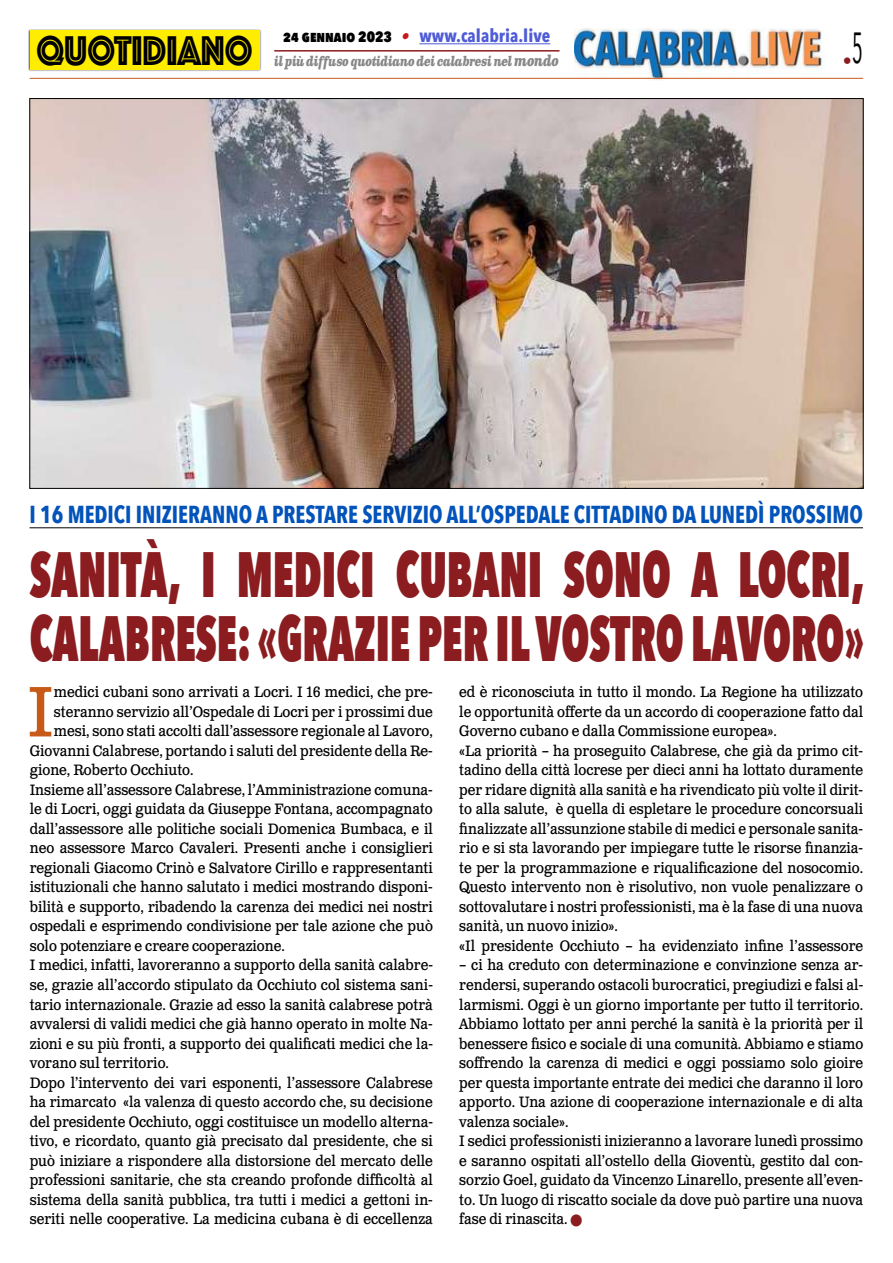
<style>
.page{position:relative;width:893px;height:1263px;background:#fff}
.page>*{position:absolute;margin:0;border:0;box-sizing:border-box;transform-origin:0 0}
.t1{font:71.25px "Clarendon Text Pro";color:#c85a19;scale:.9 1}
.t2{font:800 63.9px/64.5px "Avenir Next Condensed";color:#8b1c1f;scale:.7 1}
.t3{font:43.2px "Phosphate Inline";color:#000;scale:.87 1}
.t4{font:700 24.45px "Avenir Next Condensed";color:#0253ba;scale:.9 1}
.t5{font:700 18px "Avenir Next Condensed";color:#4f5cd6}
.t6{font:18px "Avenir Next Condensed";color:#8b1c1f}
.t7{font:15px/19.5px "Clarendon Text Pro";color:#000;scale:.9 1}
.t8{font:italic 700 13.5px "Clarendon Text Pro";letter-spacing:-.05em;color:#878787;scale:.79 1}
.s1{font-weight:800;font-size:15px;color:#000}
.s2{font-family:"Clarendon Text Pro";font-style:italic;font-size:16.5px;color:#ca181a}
.s3{font-size:15px}
.s4{color:#8b1c1f}
</style>
<div class="page">
<img style="left:574px;top:28px;width:252px;height:53px">
<hr style="left:30px;top:78px;width:833px;height:1px;background:#c85a19">
<div style="left:28px;top:29px;width:233px;height:43px;background:#000;opacity:.75"></div>
<div style="left:30px;top:31px;width:229px;height:39px;background:#ffed00"></div>
<hr style="left:419px;top:43px;width:131px;height:1px;background:#4f5cd6">
<hr style="left:274px;top:50px;width:285px;height:2px;background:#8b1c1f">
<img style="left:32px;top:100px;width:829px;height:387px">
<hr style="left:30px;top:527px;width:833px;height:1px;background:#000">
<h3 class="t3" style="left:36px;top:20px;width:250px">QUOTIDIANO</h3>
<p class="t5" style="left:283px;top:25px;width:269px"><span class="s1">24 gennaio 2023</span> <span class="s2">•</span> www.calabria.live</p>
<p class="t8" style="left:274px;top:53px;width:362px">il più diffuso quotidiano dei calabresi nel <span class="s3">mondo</span></p>
<p class="t6" style="left:843px;top:46px;width:22px">•<sup>5</sup></p>
<h3 class="t4" style="left:30px;top:500px;width:927px">I 16 MEDICI INIZIERANNO A PRESTARE SERVIZIO ALL’OSPEDALE CITTADINO DA LUNEDÌ PROSSIMO</h3>
<h2 class="t2" style="left:30px;top:541px;width:1194px">SANITÀ, I MEDICI CUBANI SONO A LOCRI,<br>CALABRESE: «GRAZIE PER IL VOSTRO LAVORO»</h2>
<h1 class="t1" style="left:27px;top:669px;width:31px">I</h1>
<p class="t7" style="left:54px;top:683px;width:423px">medici cubani sono arrivati a Locri. I 16 medici, che pre-</p>
<p class="t7" style="left:54px;top:703px;width:423px">steranno servizio all’Ospedale di Locri per i prossimi due</p>
<p class="t7" style="left:54px;top:722px;width:423px">mesi, sono stati accolti dall’assessore regionale al Lavoro,</p>
<p class="t7" style="left:30px;top:742px;width:449px">Giovanni Calabrese, portando i saluti del presidente della Re-</p>
<p class="t7" style="left:30px;top:761px;width:183px">gione, Roberto Occhiuto.</p>
<p class="t7" style="left:30px;top:781px;width:449px">Insieme all’assessore Calabrese, l’Amministrazione comuna-</p>
<p class="t7" style="left:30px;top:800px;width:449px">le di Locri, oggi guidata da Giuseppe Fontana, accompagnato</p>
<p class="t7" style="left:30px;top:820px;width:449px">dall’assessore alle politiche sociali Domenica Bumbaca, e il</p>
<p class="t7" style="left:30px;top:839px;width:449px">neo assessore Marco Cavaleri. Presenti anche i consiglieri</p>
<p class="t7" style="left:30px;top:859px;width:449px">regionali Giacomo Crinò e Salvatore Cirillo e rappresentanti</p>
<p class="t7" style="left:30px;top:878px;width:449px">istituzionali che hanno salutato i medici mostrando disponi-</p>
<p class="t7" style="left:30px;top:898px;width:449px">bilità e supporto, ribadendo la carenza dei medici nei nostri</p>
<p class="t7" style="left:30px;top:917px;width:449px">ospedali e esprimendo condivisione per tale azione che può</p>
<p class="t7" style="left:30px;top:937px;width:285px">solo potenziare e creare cooperazione.</p>
<p class="t7" style="left:30px;top:956px;width:449px">I medici, infatti, lavoreranno a supporto della sanità calabre-</p>
<p class="t7" style="left:30px;top:976px;width:449px">se, grazie all’accordo stipulato da Occhiuto col sistema sani-</p>
<p class="t7" style="left:30px;top:995px;width:449px">tario internazionale. Grazie ad esso la sanità calabrese potrà</p>
<p class="t7" style="left:30px;top:1015px;width:449px">avvalersi di validi medici che già hanno operato in molte Na-</p>
<p class="t7" style="left:30px;top:1034px;width:449px">zioni e su più fronti, a supporto dei qualificati medici che la-</p>
<p class="t7" style="left:30px;top:1054px;width:156px">vorano sul territorio.</p>
<p class="t7" style="left:30px;top:1073px;width:449px">Dopo l’intervento dei vari esponenti, l’assessore Calabrese</p>
<p class="t7" style="left:30px;top:1093px;width:449px">ha rimarcato «la valenza di questo accordo che, su decisione</p>
<p class="t7" style="left:30px;top:1112px;width:449px">del presidente Occhiuto, oggi costituisce un modello alterna-</p>
<p class="t7" style="left:30px;top:1132px;width:449px">tivo, e ricordato, quanto già precisato dal presidente, che si</p>
<p class="t7" style="left:30px;top:1151px;width:449px">può iniziare a rispondere alla distorsione del mercato delle</p>
<p class="t7" style="left:30px;top:1171px;width:449px">professioni sanitarie, che sta creando profonde difficoltà al</p>
<p class="t7" style="left:30px;top:1190px;width:449px">sistema della sanità pubblica, tra tutti i medici a gettoni in-</p>
<p class="t7" style="left:30px;top:1210px;width:449px">seriti nelle cooperative. La medicina cubana è di eccellenza</p>
<p class="t7" style="left:459px;top:683px;width:450px">ed è riconosciuta in tutto il mondo. La Regione ha utilizzato le opportunità offerte da un accordo di cooperazione fatto dal Governo cubano e dalla Commissione europea».<br>«La priorità – ha proseguito Calabrese, che già da primo cit&shy;tadino della città locrese per dieci anni ha lottato duramente per ridare dignità alla sanità e ha rivendicato più volte il dirit&shy;to alla salute, è quella di espletare le procedure concorsuali finalizzate all’assunzione stabile di medici e personale sanita&shy;rio e si sta lavorando per impiegare tutte le risorse finanzia&shy;te per la programmazione e riqualificazione del nosocomio.<br>Questo intervento non è risolutivo, non vuole penalizzare o sottovalutare i nostri professionisti, ma è la fase di una nuova sanità, un nuovo inizio».<br>«Il presidente Occhiuto – ha evidenziato infine l’assessore</p>
<p class="t7" style="left:459px;top:956px;width:450px">– ci ha creduto con determinazione e convinzione senza ar&shy;rendersi, superando ostacoli burocratici, pregiudizi e falsi al&shy;larmismi. Oggi è un giorno importante per tutto il territorio.<br>Abbiamo lottato per anni perché la sanità è la priorità per il benessere fisico e sociale di una comunità. Abbiamo e stiamo soffrendo la carenza di medici e oggi possiamo solo gioire per questa importante entrate dei medici che daranno il loro apporto. Una azione di cooperazione internazionale e di alta valenza sociale».<br>I sedici professionisti inizieranno a lavorare lunedì prossimo e saranno ospitati all’ostello della Gioventù, gestito dal con&shy;sorzio Goel, guidato da Vincenzo Linarello, presente all’even&shy;to. Un luogo di riscatto sociale da dove può partire una nuova fase di rinascita. <span class="s4">■</span></p>
</div>
